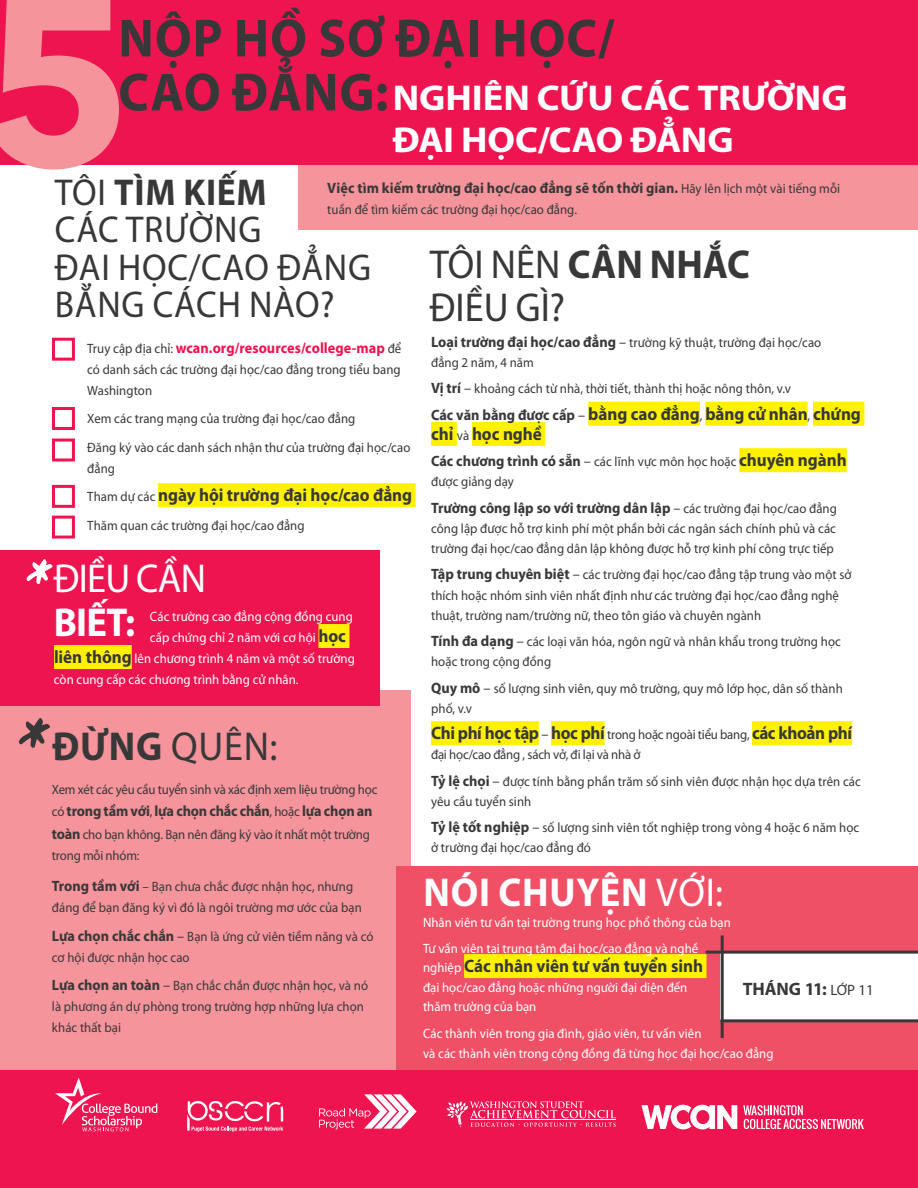
<style>
.page{position:relative;width:918px;height:1188px;background:#fff}
.page>*{position:absolute;margin:0;border:0;box-sizing:border-box;transform-origin:0 0}
.t1{font:700 238.5px "Avenir Next";color:#f5949b}
.t2{font:700 72px "Daniel";color:#383839}
.t3{font:700 60px "Daniel";color:#fff}
.t4{font:700 54px "Myriad Pro";letter-spacing:.02em;color:#383839;scale:.95 1}
.t5{font:40.5px/43.5px "Myriad Pro";color:#383839;scale:.95 1}
.t6{font:700 40.5px "Myriad Pro";letter-spacing:.02em;color:#fff;scale:.95 1}
.t7{font:40.5px "Myriad Pro";letter-spacing:-.02em;color:#fff;scale:.95 1}
.t8{font:37.5px/37.5px "Myriad Pro";letter-spacing:.02em;color:#383839;scale:.95 1}
.t9{font:700 36px/42px "Myriad Pro";letter-spacing:-.005em;color:#fff;scale:1.07 1}
.t10{font:700 18px/20.2px "Myriad Pro";letter-spacing:-.005em;color:#383839;scale:.95 1}
.t11{font:700 18px "Myriad Pro";letter-spacing:-.025em;color:#383839;scale:.95 1}
.t12{font:700 18px "Myriad Pro";letter-spacing:-.005em;color:#383839}
.t13{font:700 15px "Myriad Pro";color:#383839;scale:.95 1}
.t14{font:700 15px "Myriad Pro";letter-spacing:.005em;color:#ed1450;scale:.95 1}
.t15{font:13.5px/20.2px "Myriad Pro";color:#383839;scale:.95 1}
.t16{font:13.5px/19.5px "Myriad Pro";letter-spacing:.005em;color:#fff;scale:.95 1}
.s1{font-size:54px;color:#383839}
.s2{font-weight:700}
.s3{font-weight:400;font-size:13.5px}
.s4{font-weight:700;font-size:15px}
.s5{font-size:15px}
.s6{font-weight:400;font-size:15px}
.s7{font-weight:700;font-size:18px}
.s8{font-weight:400}
.s9{font-weight:400;font-size:13.5px;color:#383839}
.s10{font-weight:700;font-size:18px;color:#383839}
.s11{font-weight:400;font-size:13.5px;color:#fff}
</style>
<div class="page">
<div style="left:0;top:691px;width:410px;height:398px;background:#f5949b"></div>
<div style="left:397px;top:866px;width:521px;height:222px;background:#ef5065"></div>
<div style="left:299px;top:159px;width:619px;height:71px;background:#f5949b"></div>
<div style="left:0;top:0;width:918px;height:164px;background:#ed1450"></div>
<div style="left:158px;top:483px;width:258px;height:24px;background:#fff101"></div>
<div style="left:0;top:550px;width:380px;height:156px;background:#ed1450"></div>
<div style="left:0;top:1070px;width:918px;height:118px;background:#ed1450"></div>
<svg style="left:319px;top:1094px;width:98px;height:35px"></svg>
<svg style="left:641px;top:1105px;width:96px;height:24px"></svg>
<svg style="left:743px;top:1105px;width:121px;height:24px"></svg>
<svg style="left:55px;top:1078px;width:102px;height:53px"></svg>
<svg style="left:446px;top:1101px;width:170px;height:26px"></svg>
<svg style="left:187px;top:1101px;width:96px;height:31px"></svg>
<div style="left:588px;top:402px;width:112px;height:24px;background:#fff101"></div>
<div style="left:705px;top:402px;width:103px;height:24px;background:#fff101"></div>
<div style="left:813px;top:402px;width:51px;height:24px;background:#fff101"></div>
<div style="left:431px;top:422px;width:26px;height:24px;background:#fff101"></div>
<div style="left:472px;top:422px;width:73px;height:24px;background:#fff101"></div>
<div style="left:739px;top:448px;width:108px;height:24px;background:#fff101"></div>
<div style="left:431px;top:721px;width:108px;height:24px;background:#fff101"></div>
<div style="left:551px;top:721px;width:54px;height:24px;background:#fff101"></div>
<div style="left:752px;top:721px;width:100px;height:24px;background:#fff101"></div>
<div style="left:52px;top:338px;width:23px;height:23px;border:3px solid #ed1450"></div>
<div style="left:52px;top:407px;width:23px;height:23px;border:3px solid #ed1450"></div>
<div style="left:52px;top:439px;width:23px;height:22px;border:3px solid #ed1450"></div>
<div style="left:52px;top:485px;width:23px;height:23px;border:3px solid #ed1450"></div>
<div style="left:52px;top:516px;width:23px;height:23px;border:3px solid #ed1450"></div>
<div style="left:721px;top:951px;width:197px;height:69px;background:#fff"></div>
<hr style="left:706px;top:951px;width:212px;height:3px;background:#383839">
<hr style="left:721px;top:935px;width:3px;height:103px;background:#383839">
<hr style="left:720px;top:1019px;width:198px;height:3px;background:#383839">
<div style="left:318px;top:624px;width:31px;height:24px;background:#fff101"></div>
<div style="left:54px;top:645px;width:78px;height:24px;background:#fff101"></div>
<div style="left:464px;top:954px;width:243px;height:24px;background:#fff101"></div>
<h1 class="t1" style="left:-20px;top:-125px;width:156px">5</h1>
<h3 class="t4" style="left:118px;top:3px;width:524px">NỘP HỒ SƠ ĐẠI HỌC/</h3>
<h3 class="t9" style="left:393px;top:76px;width:427px;text-indent:-274px"><span class="s1">CAO ĐẲNG:</span>NGHIÊN CỨU CÁC TRƯỜNG<br>ĐẠI HỌC/CAO ĐẲNG</h3>
<h3 class="t8" style="left:55px;top:173px;width:334px">TÔI <span class="s2">TÌM KIẾM<br></span>CÁC TRƯỜNG<br>ĐẠI HỌC/CAO ĐẲNG<br>BẰNG CÁCH NÀO?</h3>
<p class="t13" style="left:327px;top:178px;width:541px">Việc tìm kiếm trường đại học/cao đẳng sẽ tốn thời gian. <span class="s3">Hãy lên lịch một vài tiếng mỗi</span></p>
<p class="t15" style="left:327px;top:199px;width:265px">tuần để tìm kiếm các trường đại học/cao đẳng.</p>
<h3 class="t5" style="left:430px;top:242px;width:339px">TÔI NÊN <span class="s2">CÂN NHẮC<br></span>ĐIỀU GÌ?</h3>
<p class="t15" style="left:431px;top:332px;width:412px"><span class="s4">Loại trường đại học/cao đẳng</span> <span class="s5">–</span> trường kỹ thuật, trường đại học/cao đẳng 2 năm, 4 năm</p>
<p class="t15" style="left:431px;top:379px;width:380px"><span class="s4">Vị trí</span> <span class="s5">–</span> khoảng cách từ nhà, thời tiết, thành thị hoặc nông thôn, v.v</p>
<h3 class="t10" style="left:431px;top:403px;width:454px"><span class="s5">Các văn bằng được cấp</span> <span class="s6">–</span> bằng cao đẳng<span class="s3">,</span> bằng cử nhân<span class="s3">,</span> chứng chỉ <span class="s3">và</span> học nghề</h3>
<p class="t15" style="left:431px;top:451px;width:439px"><span class="s4">Các chương trình có sẵn</span> <span class="s5">–</span> các lĩnh vực môn học hoặc <span class="s7">chuyên ngành </span>được giảng dạy</p>
<p class="t13" style="left:431px;top:498px;width:429px">Trường công lập so với trường dân lập <span class="s8">–</span> <span class="s3">các trường đại học/cao đẳng</span></p>
<p class="t15" style="left:431px;top:518px;width:428px">công lập được hỗ trợ kinh phí một phần bởi các ngân sách chính phủ và các trường đại học/cao đẳng dân lập không được hỗ trợ kinh phí công trực tiếp</p>
<p class="t15" style="left:431px;top:565px;width:444px"><span class="s4">Tập trung chuyên biệt</span> <span class="s5">–</span> các trường đại học/cao đẳng tập trung vào một sở thích hoặc nhóm sinh viên nhất định như các trường đại học/cao đẳng nghệ thuật, trường nam/trường nữ, theo tôn giáo và chuyên ngành</p>
<p class="t15" style="left:431px;top:631px;width:433px"><span class="s4">Tính đa dạng</span> <span class="s5">–</span> các loại văn hóa, ngôn ngữ và nhân khẩu trong trường học hoặc trong cộng đồng</p>
<p class="t15" style="left:431px;top:678px;width:435px"><span class="s4">Quy mô</span> <span class="s5">–</span> số lượng sinh viên, quy mô trường, quy mô lớp học, dân số thành phố, v.v</p>
<h3 class="t11" style="left:431px;top:721px;width:445px">Chi phí học tập <span class="s6">–</span> học phí <span class="s3">trong hoặc ngoài tiểu bang,</span> các khoản phí</h3>
<p class="t15" style="left:431px;top:742px;width:454px;line-height:26.2px">đại học/cao đẳng , sách vở, đi lại và nhà ở<br><span class="s4">Tỷ lệ chọi</span> <span class="s5">–</span> được tính bằng phần trăm số sinh viên được nhận học dựa trên các</p>
<p class="t15" style="left:431px;top:788px;width:452px;line-height:26.2px">yêu cầu tuyển sinh<br><span class="s4">Tỷ lệ tốt nghiệp</span> <span class="s5">–</span> số lượng sinh viên tốt nghiệp trong vòng 4 hoặc 6 năm học</p>
<p class="t15" style="left:431px;top:838px;width:170px">ở trường đại học/cao đẳng đó</p>
<p class="t14" style="left:87px;top:338px;width:332px"><span class="s9">Truy cập địa chỉ:</span> wcan.org/resources/college-map <span class="s9">để</span></p>
<p class="t15" style="left:87px;top:358px;width:331px;line-height:21px">có danh sách các trường đại học/cao đẳng trong tiểu bang<br>Washington</p>
<p class="t15" style="left:87px;top:404px;width:342px;line-height:28.5px">Xem các trang mạng của trường đại học/cao đẳng<br>Đăng ký vào các danh sách nhận thư của trường đại học/cao</p>
<p class="t15" style="left:87px;top:458px;width:31px">đẳng</p>
<h3 class="t10" style="left:87px;top:484px;width:344px"><span class="s3">Tham dự các</span> ngày hội trường đại học/cao đẳng</h3>
<p class="t15" style="left:87px;top:515px;width:230px">Thăm quan các trường đại học/cao đẳng</p>
<h3 class="t7" style="left:54px;top:554px;width:162px">ĐIỀU CẦN</h3>
<h3 class="t6" style="left:54px;top:596px;width:87px">BIẾT:</h3>
<h3 class="t3" style="left:26px;top:554px;width:31px">*</h3>
<p class="t16" style="left:150px;top:607px;width:215px">Các trường cao đẳng cộng đồng cung</p>
<p class="t16" style="left:150px;top:628px;width:208px">cấp chứng chỉ 2 năm với cơ hội <span class="s10">học</span></p>
<p class="t16" style="left:54px;top:649px;width:318px"><span class="s10">liên thông</span> lên chương trình 4 năm và một số trường</p>
<p class="t16" style="left:54px;top:670px;width:259px">còn cung cấp các chương trình bằng cử nhân.</p>
<h2 class="t2" style="left:18px;top:712px;width:37px">*</h2>
<h3 class="t5" style="left:52px;top:724px;width:238px"><span class="s2">ĐỪNG</span> QUÊN:</h3>
<p class="t15" style="left:52px;top:779px;width:344px">Xem xét các yêu cầu tuyển sinh và xác định xem liệu trường học</p>
<p class="t13" style="left:52px;top:802px;width:339px"><span class="s3">có</span> trong tầm với<span class="s3">,</span> lựa chọn chắc chắn<span class="s3">, hoặc</span> lựa chọn an</p>
<p class="t15" style="left:52px;top:824px;width:336px;line-height:21px"><span class="s4">toàn</span> cho bạn không. Bạn nên đăng ký vào ít nhất một trường trong mỗi nhóm:</p>
<p class="t15" style="left:52px;top:876px;width:328px;line-height:21px"><span class="s4">Trong tầm với</span> – Bạn chưa chắc được nhận học, nhưng đáng để bạn đăng ký vì đó là ngôi trường mơ ước của bạn</p>
<p class="t15" style="left:52px;top:926px;width:340px;line-height:21px"><span class="s4">Lựa chọn chắc chắn</span> <span class="s5">–</span> Bạn là ứng cử viên tiềm năng và có cơ hội được nhận học cao</p>
<p class="t15" style="left:52px;top:975px;width:334px;line-height:21px"><span class="s4">Lựa chọn an toàn</span> <span class="s5">–</span> Bạn chắc chắn được nhận học, và nó là phương án dự phòng trong trường hợp những lựa chọn khác thất bại</p>
<h3 class="t6" style="left:423px;top:866px;width:317px">NÓI CHUYỆN <span class="s8">VỚI:</span></h3>
<p class="t16" style="left:423px;top:910px;width:326px;line-height:25.5px">Nhân viên tư vấn tại trường trung học phổ thông của bạn<br>Tư vấn viên tại trung tâm đại học/cao đẳng và nghề</p>
<h3 class="t10" style="left:423px;top:955px;width:296px"><span class="s11">nghiệp</span> Các nhân viên tư vấn tuyển sinh</h3>
<p class="t16" style="left:423px;top:977px;width:280px">đại học/cao đẳng hoặc những người đại diện đến thăm trường của bạn</p>
<p class="t16" style="left:423px;top:1024px;width:371px">Các thành viên trong gia đình, giáo viên, tư vấn viên<br>và các thành viên trong cộng đồng đã từng học đại học/cao đẳng</p>
<h3 class="t12" style="left:743px;top:977px;width:132px">THÁNG 11: <span class="s6">LỚP 11</span></h3>
</div>
